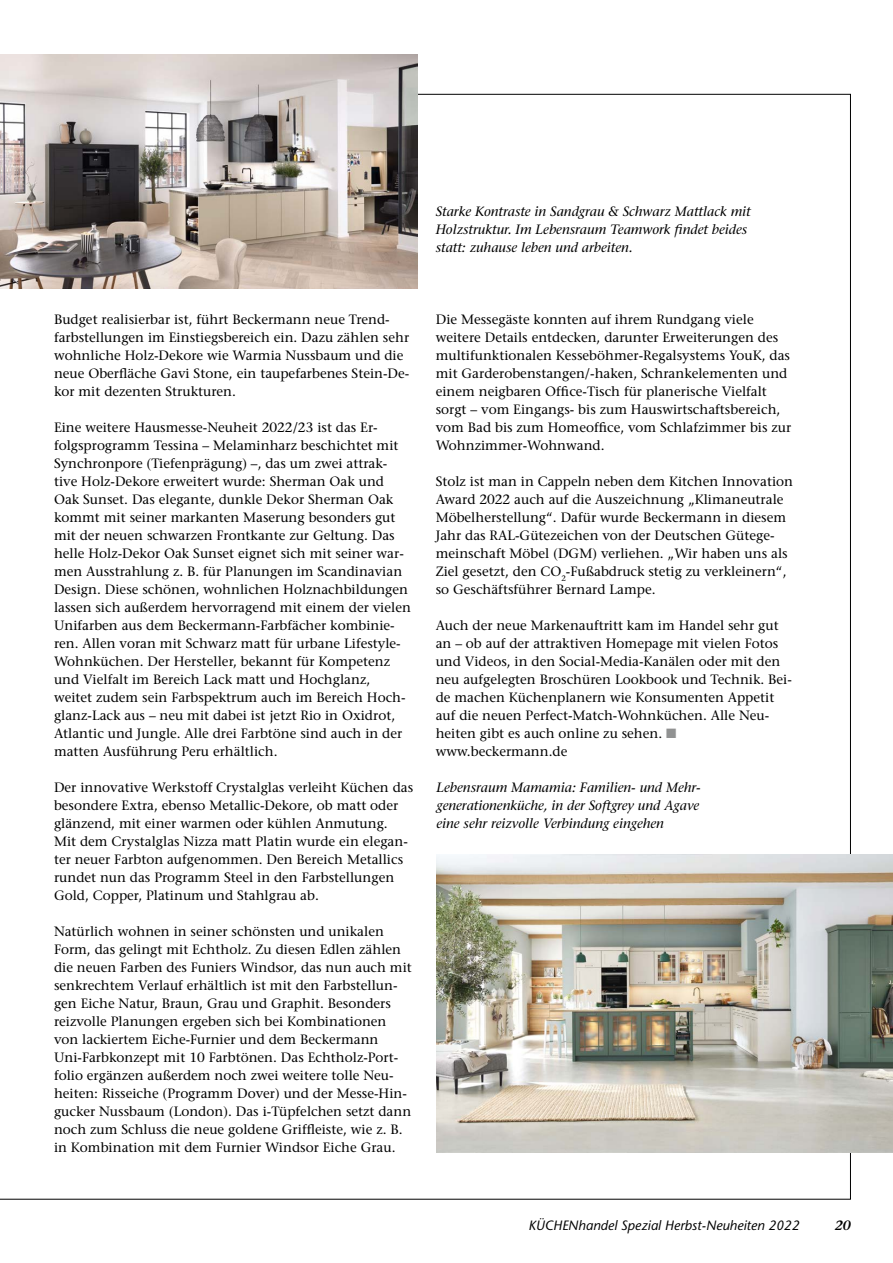
<style>
.page{position:relative;width:893px;height:1263px;background:#fff}
.page>*{position:absolute;margin:0;border:0;box-sizing:border-box;transform-origin:0 0}
.t1{font:500 13.5px/18px "Stone Serif Std";color:#000}
.t2{font:italic 500 13.5px/18px "Stone Serif Std";color:#000}
.t3{font:italic 500 13.5px "Stone Sans Std";color:#000}
.t4{font:italic 600 13.5px "Stone Serif Std";color:#000}
.s1{color:#919292}
</style>
<div class="page">
<img style="left:0;top:54px;width:418px;height:234px">
<img style="left:436px;top:855px;width:457px;height:297px">
<p class="t2" style="left:436px;top:202px;width:317px">Starke Kontraste in Sandgrau &amp; Schwarz Mattlack mit<br>Holzstruktur. Im Lebensraum Teamwork findet beides statt: zuhause leben und arbeiten.</p>
<p class="t1" style="left:54px;top:310px;width:357px">Budget realisierbar ist, führt Beckermann neue Trend&shy;farbstellungen im Einstiegsbereich ein. Dazu zählen sehr wohnliche Holz-Dekore wie Warmia Nussbaum und die neue Oberfläche Gavi Stone, ein taupefarbenes Stein-De&shy;kor mit dezenten Strukturen.</p>
<p class="t1" style="left:54px;top:418px;width:358px">Eine weitere Hausmesse-Neuheit 2022/23 ist das Er&shy;folgsprogramm Tessina – Melaminharz beschichtet mit Synchronpore (Tiefenprägung) –, das um zwei attrak&shy;tive Holz-Dekore erweitert wurde: Sherman Oak und Oak Sunset. Das elegante, dunkle Dekor Sherman Oak kommt mit seiner markanten Maserung besonders gut mit der neuen schwarzen Frontkante zur Geltung. Das helle Holz-Dekor Oak Sunset eignet sich mit seiner war&shy;men Ausstrahlung z. B. für Planungen im Scandinavian Design. Diese schönen, wohnlichen Holznachbildungen lassen sich außerdem hervorragend mit einem der vielen Unifarben aus dem Beckermann-Farbfächer kombinie&shy;ren. Allen voran mit Schwarz matt für urbane Lifestyle-Wohnküchen. Der Hersteller, bekannt für Kompetenz und Vielfalt im Bereich Lack matt und Hochglanz, weitet zudem sein Farbspektrum auch im Bereich Hoch&shy;glanz-Lack aus – neu mit dabei ist jetzt Rio in Oxidrot, Atlantic und Jungle. Alle drei Farbtöne sind auch in der matten Ausführung Peru erhältlich.</p>
<p class="t1" style="left:54px;top:778px;width:361px">Der innovative Werkstoff Crystalglas verleiht Küchen das besondere Extra, ebenso Metallic-Dekore, ob matt oder glänzend, mit einer warmen oder kühlen Anmutung.<br>Mit dem Crystalglas Nizza matt Platin wurde ein elegan&shy;ter neuer Farbton aufgenommen. Den Bereich Metallics rundet nun das Programm Steel in den Farbstellungen Gold, Copper, Platinum und Stahlgrau ab.</p>
<p class="t1" style="left:54px;top:922px;width:359px">Natürlich wohnen in seiner schönsten und unikalen Form, das gelingt mit Echtholz. Zu diesen Edlen zählen die neuen Farben des Funiers Windsor, das nun auch mit senkrechtem Verlauf erhältlich ist mit den Farbstellun&shy;gen Eiche Natur, Braun, Grau und Graphit. Besonders reizvolle Planungen ergeben sich bei Kombinationen von lackiertem Eiche-Furnier und dem Beckermann Uni-Farbkonzept mit 10 Farbtönen. Das Echtholz-Port&shy;folio ergänzen außerdem noch zwei weitere tolle Neu&shy;heiten: Risseiche (Programm Dover) und der Messe-Hin&shy;gucker Nussbaum (London). Das i-Tüpfelchen setzt dann noch zum Schluss die neue goldene Griffleiste, wie z. B. in Kombination mit dem Furnier Windsor Eiche Grau.</p>
<p class="t1" style="left:436px;top:310px;width:357px">Die Messegäste konnten auf ihrem Rundgang viele weitere Details entdecken, darunter Erweiterungen des multifunktionalen Kesseböhmer-Regalsystems YouK, das mit Garderobenstangen/-haken, Schrankelementen und einem neigbaren Office-Tisch für planerische Vielfalt sorgt – vom Eingangs- bis zum Hauswirtschaftsbereich, vom Bad bis zum Homeoffice, vom Schlafzimmer bis zur Wohnzimmer-Wohnwand.</p>
<p class="t1" style="left:436px;top:472px;width:359px">Stolz ist man in Cappeln neben dem Kitchen Innovation Award 2022 auch auf die Auszeichnung „Klimaneutrale Möbelherstellung“. Dafür wurde Beckermann in diesem Jahr das RAL-Gütezeichen von der Deutschen Gütege&shy;meinschaft Möbel (DGM) verliehen. „Wir haben uns als Ziel gesetzt, den CO<sub>2</sub>-Fußabdruck stetig zu verkleinern“, so Geschäftsführer Bernard Lampe.</p>
<p class="t1" style="left:436px;top:616px;width:358px">Auch der neue Markenauftritt kam im Handel sehr gut an – ob auf der attraktiven Homepage mit vielen Fotos und Videos, in den Social-Media-Kanälen oder mit den neu aufgelegten Broschüren Lookbook und Technik. Bei&shy;de machen Küchenplanern wie Konsumenten Appetit auf die neuen Perfect-Match-Wohnküchen. Alle Neu&shy;heiten gibt es auch online zu sehen. <span class="s1">■ </span>www.beckermann.de</p>
<p class="t2" style="left:436px;top:778px;width:265px;text-align:justify">Lebensraum Mamamia: Familien- und Mehr&shy;generationenküche, in der Softgrey und Agave eine sehr reizvolle Verbindung eingehen</p>
<p class="t3" style="left:528px;top:1218px;width:272px">Küchenhandel Spezial Herbst-Neuheiten 2022</p>
<p class="t4" style="left:835px;top:1218px;width:18px">20</p>
</div>
